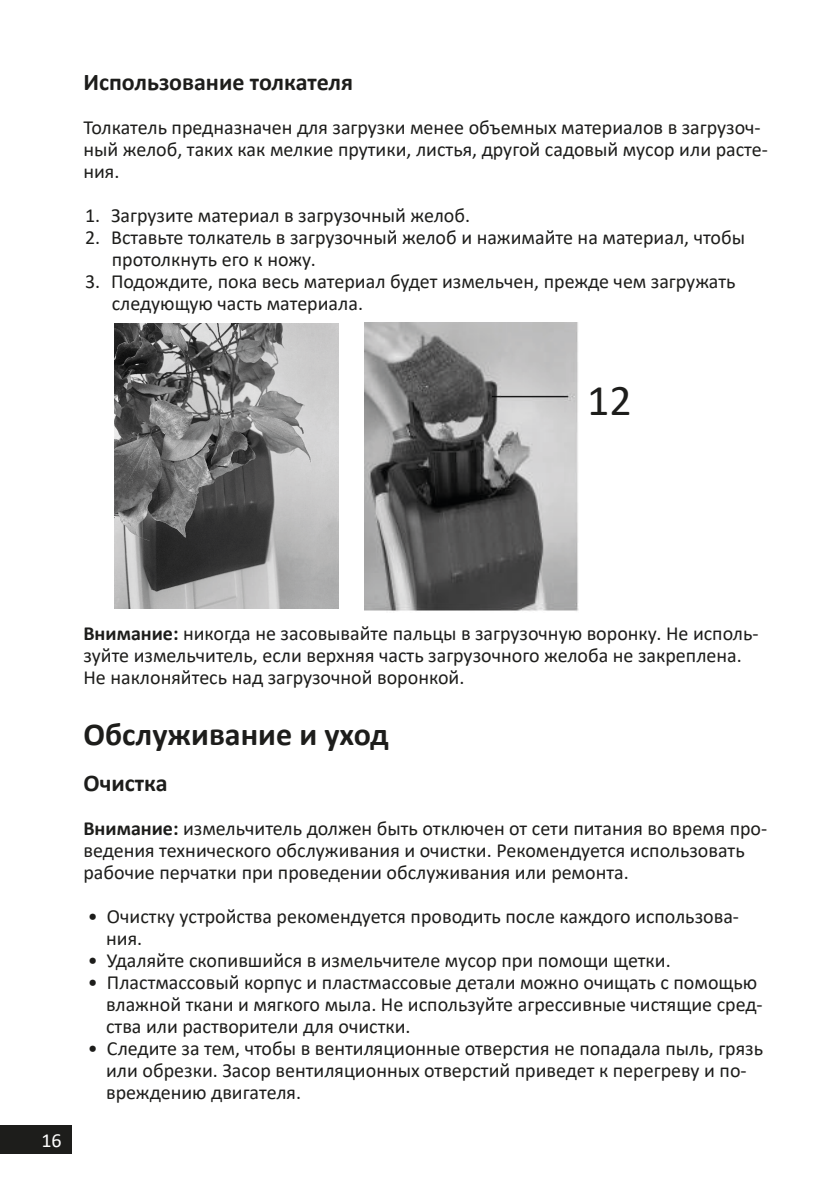
<style>
.page{position:relative;width:840px;height:1191px;background:#fff}
.page>*{position:absolute;margin:0;border:0;box-sizing:border-box;transform-origin:0 0}
.цифры_на_схемах{font:44px "Calibri";color:#1d1d1b}
.Заголовок_16{font:700 32px "Calibri";color:#1d1d1b}
.Заголовок_12{font:700 24px "Calibri";color:#1d1d1b}
.t1{font:20px/22px "Calibri";color:#1d1d1b}
.t2{font:20px "Calibri";color:#fff}
.s1{font-weight:700}
</style>
<div class="page">
<div style="left:0;top:1125px;width:72px;height:29px;background:#1d1d1b"></div>
<img style="left:115px;top:323px;width:223px;height:285px">
<img style="left:364px;top:322px;width:214px;height:289px">
<p class="Заголовок_12" style="left:83px;top:65px;width:271px">Использование толкателя</p>
<p class="t1" style="left:83px;top:116px;width:685px">Толкатель предназначен для загрузки менее объемных материалов в загрузоч&shy;ный желоб, таких как мелкие прутики, листья, другой садовый мусор или расте&shy;ния.</p>
<p class="t1" style="left:85px;top:204px;width:386px">1. Загрузите материал в загрузочный желоб.</p>
<p class="t1" style="left:112px;top:226px;width:634px;text-indent:-27px">2. Вставьте толкатель в загрузочный желоб и нажимайте на материал, чтобы протолкнуть его к ножу.</p>
<p class="t1" style="left:112px;top:270px;width:625px;text-indent:-27px">3. Подождите, пока весь материал будет измельчен, прежде чем загружать следующую часть материала.</p>
<p class="цифры_на_схемах" style="left:586px;top:370px;width:46px">12</p>
<p class="t2" style="left:41px;top:1127px;width:22px">16</p>
<p class="t1" style="left:83px;top:622px;width:676px"><span class="s1">Внимание:</span> никогда не засовывайте пальцы в загрузочную воронку. Не исполь&shy;зуйте измельчитель, если верхняя часть загрузочного желоба не закреплена.<br>Не наклоняйтесь над загрузочной воронкой.</p>
<p class="Заголовок_16" style="left:83px;top:711px;width:307px">Обслуживание и уход</p>
<p class="Заголовок_12" style="left:83px;top:765px;width:86px">Очистка</p>
<p class="t1" style="left:83px;top:816px;width:685px"><span class="s1">Внимание:</span> измельчитель должен быть отключен от сети питания во время про&shy;ведения технического обслуживания и очистки. Рекомендуется использовать рабочие перчатки при проведении обслуживания или ремонта.</p>
<p class="t1" style="left:106px;top:904px;width:634px;text-indent:-18px">• Очистку устройства рекомендуется проводить после каждого использова&shy;ния.</p>
<p class="t1" style="left:88px;top:948px;width:584px">• Удаляйте скопившийся в измельчителе мусор при помощи щетки.</p>
<p class="t1" style="left:106px;top:970px;width:657px;text-indent:-18px">• Пластмассовый корпус и пластмассовые детали можно очищать с помощью влажной ткани и мягкого мыла. Не используйте агрессивные чистящие сред&shy;ства или растворители для очистки.</p>
<p class="t1" style="left:106px;top:1036px;width:658px;text-indent:-18px">• Следите за тем, чтобы в вентиляционные отверстия не попадала пыль, грязь или обрезки. Засор вентиляционных отверстий приведет к перегреву и по&shy;вреждению двигателя.</p>
</div>
